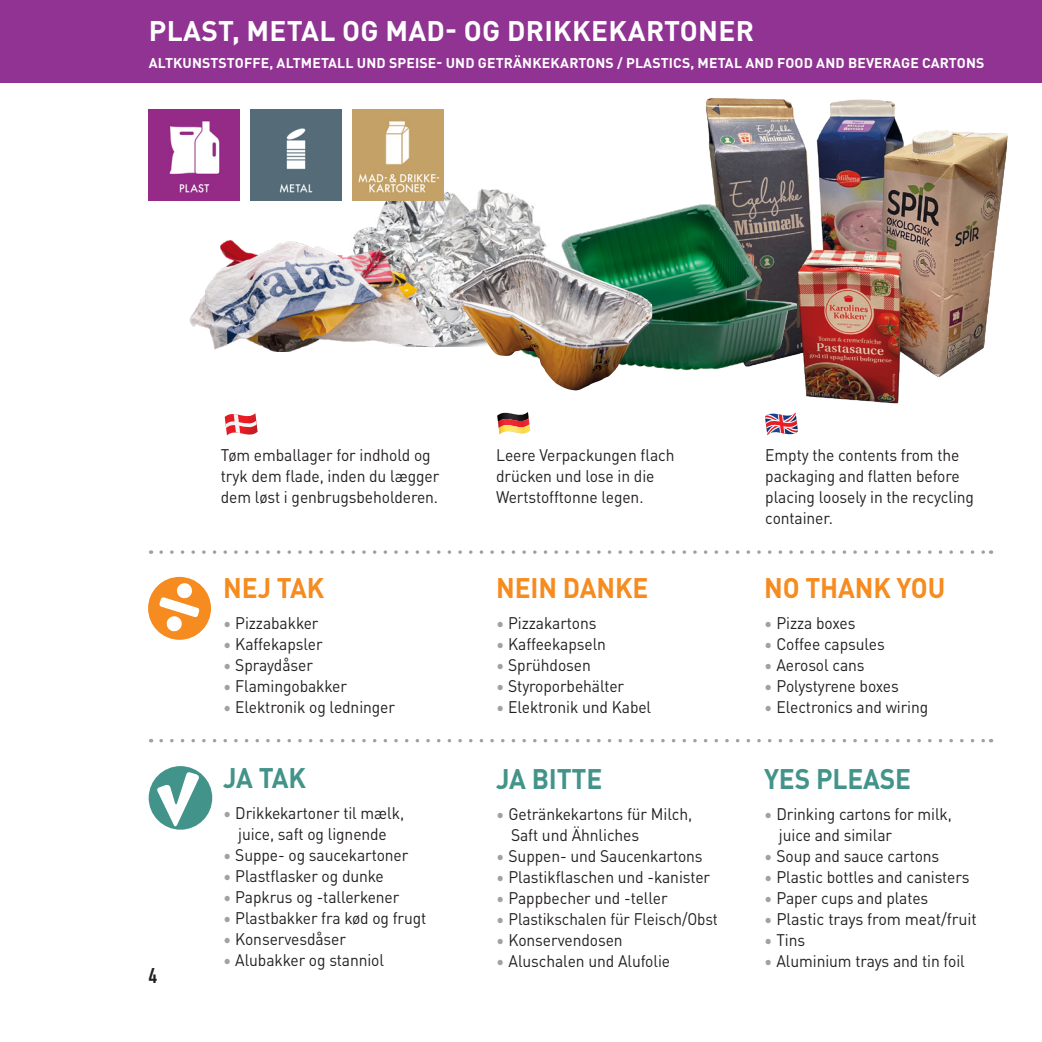
<style>
.page{position:relative;width:1042px;height:1042px;background:#fff}
.page>*{position:absolute;margin:0;border:0;box-sizing:border-box;transform-origin:0 0}
.t1{font:700 28px "DINOT";letter-spacing:.01em;color:#fff}
.t2{font:700 28px "DINOT";letter-spacing:-.005em;color:#f68b1f;scale:.94 1}
.t3{font:700 28px "DINOT";letter-spacing:-.005em;color:#42948a;scale:.94 1}
.t4{font:21px "DIN Engschrift Std";color:#231f20;scale:1.05 1}
.t5{font:16.62px/21px "DINOT";letter-spacing:-.005em;color:#231f20;scale:.94 1}
.t6{font:16.62px "DINOT";letter-spacing:-.005em;color:#231f20;scale:.92 1}
.t7{font:16.62px "DINOT";letter-spacing:-.005em;color:#231f20}
.t8{font:700 14px "DINOT";letter-spacing:.01em;color:#fff}
.s1{color:#a0a1a5}
</style>
<div class="page">
<div style="left:0;top:0;width:1042px;height:83px;background:#903393"></div>
<img style="left:331px;top:189px;width:197px;height:158px">
<img style="left:250px;top:109px;width:91px;height:91px">
<img style="left:149px;top:109px;width:91px;height:91px">
<img style="left:352px;top:109px;width:91px;height:91px">
<img style="left:706px;top:98px;width:302px;height:306px">
<img style="left:464px;top:204px;width:333px;height:184px">
<img style="left:190px;top:240px;width:250px;height:112px">
<img style="left:446px;top:253px;width:206px;height:138px">
<svg style="left:161px;top:739px;width:830px;height:3px"></svg>
<svg style="left:161px;top:550px;width:830px;height:4px"></svg>
<div style="left:148px;top:577px;width:63px;height:63px;background:#f68b1f;border-radius:50%"></div>
<svg style="left:159px;top:582px;width:41px;height:50px"></svg>
<div style="left:149px;top:766px;width:63px;height:63px;background:#42948a;border-radius:50%"></div>
<svg style="left:156px;top:771px;width:44px;height:57px"></svg>
<svg style="left:225px;top:413px;width:33px;height:23px"></svg>
<svg style="left:765px;top:412px;width:33px;height:23px"></svg>
<svg style="left:497px;top:412px;width:33px;height:22px"></svg>
<h1 class="t1" style="left:149px;top:9px;width:606px">PLAST, METAL OG MAD- OG DRIKKEKARTONER</h1>
<p class="t8" style="left:149px;top:51px;width:837px">ALTKUNSTSTOFFE, ALTMETALL UND SPEISE- UND GETRÄNKEKARTONS / PLASTICS, METAL AND FOOD AND BEVERAGE CARTONS</p>
<p class="t4" style="left:149px;top:963px;width:9px">4</p>
<p class="t5" style="left:221px;top:443px;width:234px">Tøm emballager for indhold og tryk dem flade, inden du lægger dem løst i genbrugsbeholderen.</p>
<h2 class="t2" style="left:223px;top:566px;width:109px">NEJ TAK</h2>
<p class="t5" style="left:223px;top:611px;width:103px"><span class="s1">•</span> Pizzabakker</p>
<p class="t5" style="left:223px;top:632px;width:107px"><span class="s1">•</span> Kaffekapsler</p>
<p class="t5" style="left:223px;top:653px;width:97px"><span class="s1">•</span> Spraydåser</p>
<p class="t5" style="left:223px;top:674px;width:133px"><span class="s1">•</span> Flamingobakker</p>
<p class="t5" style="left:223px;top:695px;width:184px"><span class="s1">•</span> Elektronik og ledninger</p>
<h2 class="t3" style="left:223px;top:755px;width:90px">JA TAK</h2>
<p class="t5" style="left:223px;top:801px;width:194px;text-align:center"><span class="s1">•</span> Drikkekartoner til mælk, juice, saft og lignende</p>
<p class="t5" style="left:223px;top:843px;width:198px"><span class="s1">•</span> Suppe- og saucekartoner</p>
<p class="t5" style="left:223px;top:864px;width:172px"><span class="s1">•</span> Plastflasker og dunke</p>
<p class="t5" style="left:223px;top:885px;width:189px"><span class="s1">•</span> Papkrus og -tallerkener</p>
<p class="t5" style="left:223px;top:906px;width:218px"><span class="s1">•</span> Plastbakker fra kød og frugt</p>
<p class="t5" style="left:223px;top:927px;width:132px"><span class="s1">•</span> Konservesdåser</p>
<p class="t5" style="left:223px;top:948px;width:173px"><span class="s1">•</span> Alubakker og stanniol</p>
<p class="t5" style="left:496px;top:443px;width:191px">Leere Verpackungen flach drücken und lose in die<br>Wertstofftonne legen.</p>
<p class="t5" style="left:765px;top:443px;width:224px">Empty the contents from the packaging and flatten before placing loosely in the recycling container.</p>
<h1 class="t2" style="left:496px;top:566px;width:163px">NEIN DANKE</h1>
<p class="t5" style="left:496px;top:611px;width:108px"><span class="s1">•</span> Pizzakartons</p>
<p class="t5" style="left:496px;top:632px;width:118px"><span class="s1">•</span> Kaffeekapseln</p>
<p class="t5" style="left:496px;top:653px;width:102px"><span class="s1">•</span> Sprühdosen</p>
<p class="t5" style="left:496px;top:674px;width:138px"><span class="s1">•</span> Styroporbehälter</p>
<p class="t5" style="left:496px;top:695px;width:166px"><span class="s1">•</span> Elektronik und Kabel</p>
<h1 class="t3" style="left:496px;top:757px;width:115px">JA BITTE</h1>
<p class="t5" style="left:511px;top:802px;width:194px;text-indent:-15px"><span class="s1">•</span> Getränkekartons für Milch,<br>Saft und Ähnliches</p>
<p class="t5" style="left:496px;top:844px;width:221px"><span class="s1">•</span> Suppen- und Saucenkartons</p>
<p class="t5" style="left:496px;top:865px;width:229px"><span class="s1">•</span> Plastikflaschen und -kanister</p>
<p class="t5" style="left:496px;top:886px;width:184px"><span class="s1">•</span> Pappbecher und -teller</p>
<p class="t6" style="left:496px;top:906px;width:242px"><span class="s1">•</span> Plastikschalen für Fleisch/Obst</p>
<p class="t5" style="left:496px;top:928px;width:136px"><span class="s1">•</span> Konservendosen</p>
<p class="t5" style="left:496px;top:949px;width:187px"><span class="s1">•</span> Aluschalen und Alufolie</p>
<h1 class="t2" style="left:764px;top:566px;width:194px">NO THANK YOU</h1>
<p class="t5" style="left:764px;top:611px;width:99px"><span class="s1">•</span> Pizza boxes</p>
<p class="t5" style="left:764px;top:632px;width:130px"><span class="s1">•</span> Coffee capsules</p>
<p class="t5" style="left:764px;top:653px;width:108px"><span class="s1">•</span> Aerosol cans</p>
<p class="t5" style="left:764px;top:674px;width:145px"><span class="s1">•</span> Polystyrene boxes</p>
<p class="t5" style="left:764px;top:695px;width:176px"><span class="s1">•</span> Electronics and wiring</p>
<h1 class="t3" style="left:764px;top:757px;width:158px">YES PLEASE</h1>
<p class="t5" style="left:779px;top:802px;width:186px;text-indent:-15px"><span class="s1">•</span> Drinking cartons for milk, juice and similar</p>
<p class="t5" style="left:764px;top:844px;width:188px"><span class="s1">•</span> Soup and sauce cartons</p>
<p class="t5" style="left:764px;top:865px;width:220px"><span class="s1">•</span> Plastic bottles and canisters</p>
<p class="t5" style="left:764px;top:886px;width:176px"><span class="s1">•</span> Paper cups and plates</p>
<p class="t7" style="left:764px;top:906px;width:214px"><span class="s1">•</span> Plastic trays from meat/fruit</p>
<p class="t5" style="left:764px;top:928px;width:45px"><span class="s1">•</span> Tins</p>
<p class="t5" style="left:764px;top:949px;width:215px"><span class="s1">•</span> Aluminium trays and tin foil</p>
</div>
